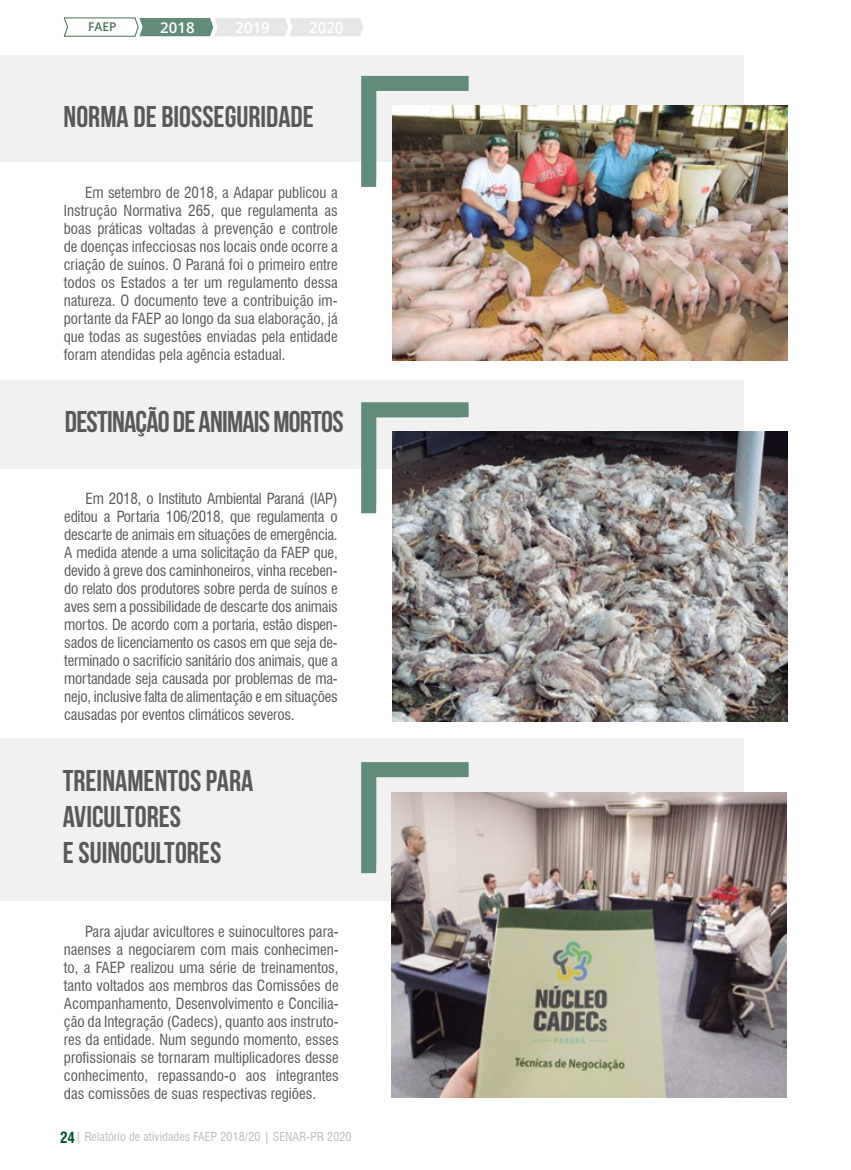
<style>
.page{position:relative;width:851px;height:1170px;background:#fff}
.page>*{position:absolute;margin:0;border:0;box-sizing:border-box;transform-origin:0 0}
.t1{font:700 30px/36px "Bebas Neue";color:#58595b}
.t2{font:700 30px "Bebas Neue";letter-spacing:-.025em;color:#58595b}
.t3{font:condensed 15px/18px "Swiss 721 BT";color:#58595b;text-align:justify}
.t4{font:600 15px "Open Sans";color:#fff}
.t5{font:condensed 12px "Swiss 721 BT";letter-spacing:.01em;color:#bcbec0}
.t6{font:600 12px "Open Sans";color:#477154}
.s1{font-weight:700;font-size:15px;color:#00522a}
</style>
<div class="page">
<div style="left:0;top:738px;width:742px;height:162px;background:#f1f1f2"></div>
<div style="left:0;top:56px;width:742px;height:106px;background:#f1f1f2"></div>
<div style="left:0;top:379px;width:742px;height:89px;background:#f1f1f2"></div>
<img style="left:392px;top:792px;width:394px;height:305px">
<svg style="left:361px;top:762px;width:122px;height:126px"></svg>
<img style="left:392px;top:432px;width:395px;height:289px">
<svg style="left:353px;top:402px;width:130px;height:126px"></svg>
<img style="left:392px;top:105px;width:395px;height:255px">
<svg style="left:361px;top:75px;width:122px;height:127px"></svg>
<svg style="left:63px;top:17px;width:300px;height:20px"></svg>
<p class="t6" style="left:88px;top:19px;width:30px">FAEP</p>
<p class="t4" style="left:160px;top:17px;width:36px">2018</p>
<p class="t4" style="left:235px;top:17px;width:36px">2019</p>
<p class="t4" style="left:309px;top:17px;width:36px">2020</p>
<h1 class="t1" style="left:64px;top:98px;width:252px">NORMA DE BIOSSEGURIDADE</h1>
<p class="t3" style="left:64px;top:184px;width:275px;text-indent:21px">Em setembro de 2018, a Adapar publicou a Instrução Normativa 265, que regulamenta as boas práticas voltadas à prevenção e controle de doenças infecciosas nos locais onde ocorre a criação de suínos. O Paraná foi o primeiro entre todos os Estados a ter um regulamento dessa natureza. O documento teve a contribuição im&shy;portante da FAEP ao longo da sua elaboração, já que todas as sugestões enviadas pela entidade foram atendidas pela agência estadual.</p>
<h1 class="t2" style="left:65px;top:405px;width:280px">DESTINAÇÃO DE ANIMAIS MORTOS</h1>
<p class="t3" style="left:64px;top:490px;width:275px;text-indent:21px">Em 2018, o Instituto Ambiental Paraná (IAP) editou a Portaria 106/2018, que regulamenta o descarte de animais em situações de emergência.<br>A medida atende a uma solicitação da FAEP que, devido à greve dos caminhoneiros, vinha receben&shy;do relato dos produtores sobre perda de suínos e aves sem a possibilidade de descarte dos animais mortos. De acordo com a portaria, estão dispen&shy;sados de licenciamento os casos em que seja de&shy;terminado o sacrifício sanitário dos animais, que a mortandade seja causada por problemas de ma&shy;nejo, inclusive falta de alimentação e em situações causadas por eventos climáticos severos.</p>
<h1 class="t1" style="left:63px;top:762px;width:192px">TREINAMENTOS PARA<br>AVICULTORES<br>E SUINOCULTORES</h1>
<p class="t3" style="left:64px;top:922px;width:276px;text-indent:21px">Para ajudar avicultores e suinocultores para&shy;naenses a negociarem com mais conhecimen&shy;to, a FAEP realizou uma série de treinamentos, tanto voltados aos membros das Comissões de Acompanhamento, Desenvolvimento e Concilia&shy;ção da Integração (Cadecs), quanto aos instruto&shy;res da entidade. Num segundo momento, esses profissionais se tornaram multiplicadores desse conhecimento, repassando-o aos integrantes das comissões de suas respectivas regiões.</p>
<p class="t5" style="left:60px;top:1128px;width:293px"><span class="s1">24</span>| Relatório de atividades FAEP 2018/20 | SENAR-PR 2020</p>
</div>
